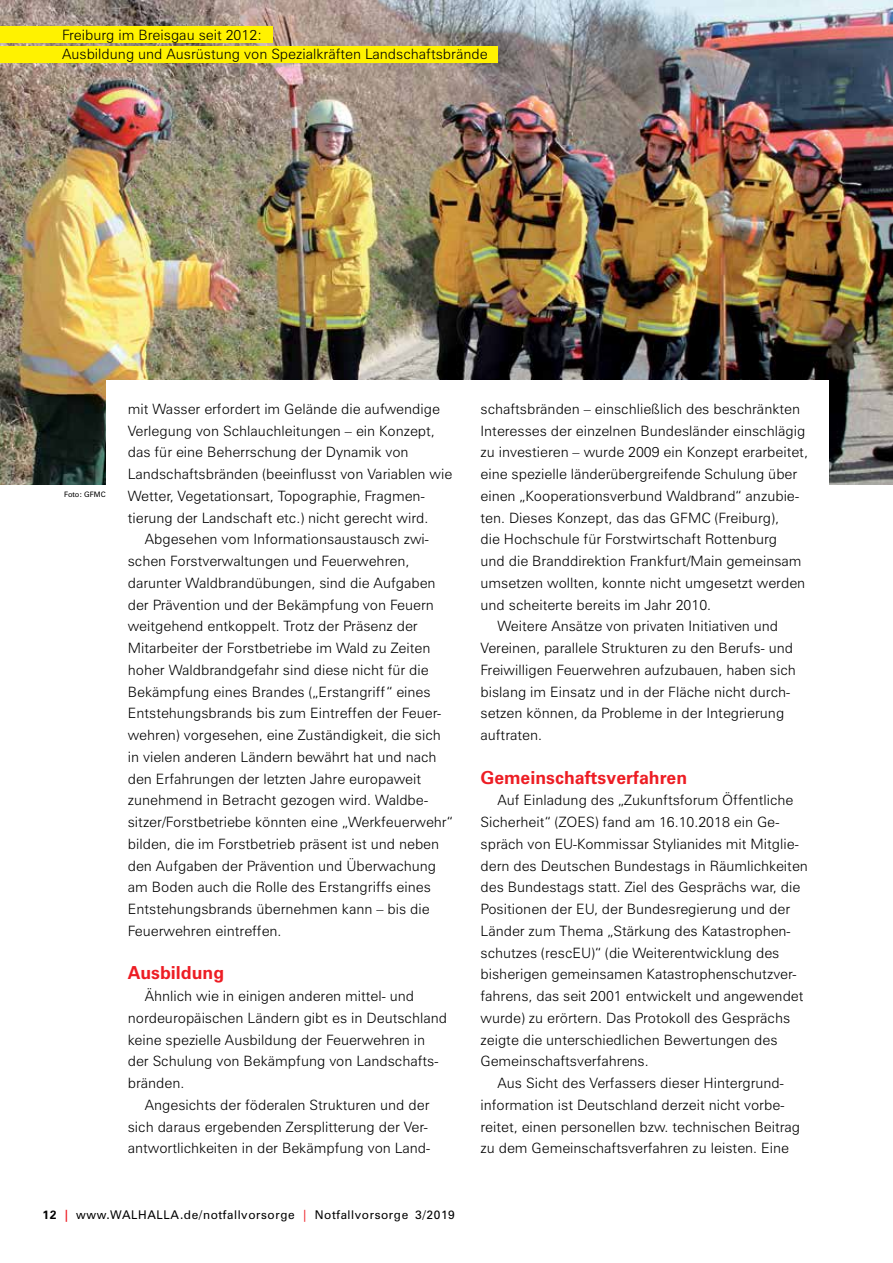
<style>
.page{position:relative;width:893px;height:1263px;background:#fff}
.page>*{position:absolute;margin:0;border:0;box-sizing:border-box;transform-origin:0 0}
.t1{font:700 18px "Zurich BT";color:#ed1d24}
.t2{font:300 14.25px/21.8px "Zurich BT";color:#000}
.t3{font:12px "Zurich BT";letter-spacing:.05em;color:#000}
.t4{font:7.5px "Zurich BT";color:#000}
.s1{font-weight:700}
.s2{font-weight:700;color:#ed1d24}
.s3{color:#ed1d24}
</style>
<div class="page">
<img style="left:0;top:0;width:893px;height:485px">
<div style="left:106px;top:380px;width:723px;height:195px;background:#fff"></div>
<div style="left:0;top:26px;width:272px;height:17px;background:#fff200"></div>
<div style="left:0;top:47px;width:497px;height:16px;background:#fff200"></div>
<p class="t2" style="left:62px;top:25px;width:427px;line-height:19.5px">Freiburg im Breisgau seit 2012:<br>Ausbildung und Ausrüstung von Spezialkräften Landschaftsbrände</p>
<p class="t4" style="left:64px;top:490px;width:43px">Foto: GFMC</p>
<p class="t2" style="left:128px;top:398px;width:314px">mit Wasser erfordert im Gelände die aufwendige</p>
<p class="t2" style="left:128px;top:419px;width:309px">Verlegung von Schlauchleitungen – ein Konzept,</p>
<p class="t2" style="left:128px;top:441px;width:282px">das für eine Beherrschung der Dynamik von</p>
<p class="t2" style="left:128px;top:463px;width:326px">Landschaftsbränden (beeinflusst von Variablen wie</p>
<p class="t2" style="left:128px;top:485px;width:298px">Wetter, Vegetationsart, Topographie, Fragmen-</p>
<p class="t2" style="left:128px;top:506px;width:302px">tierung der Landschaft etc.) nicht gerecht wird.</p>
<p class="t2" style="left:145px;top:528px;width:286px">Abgesehen vom Informationsaustausch zwi-</p>
<p class="t2" style="left:128px;top:550px;width:283px">schen Forstverwaltungen und Feuerwehren,</p>
<p class="t2" style="left:128px;top:572px;width:309px">darunter Waldbrandübungen, sind die Aufgaben</p>
<p class="t2" style="left:128px;top:593px;width:308px">der Prävention und der Bekämpfung von Feuern</p>
<p class="t2" style="left:128px;top:615px;width:291px">weitgehend entkoppelt. Trotz der Präsenz der</p>
<p class="t2" style="left:128px;top:637px;width:304px">Mitarbeiter der Forstbetriebe im Wald zu Zeiten</p>
<p class="t2" style="left:128px;top:659px;width:302px">hoher Waldbrandgefahr sind diese nicht für die</p>
<p class="t2" style="left:128px;top:680px;width:304px">Bekämpfung eines Brandes („Erstangriff“ eines</p>
<p class="t2" style="left:128px;top:702px;width:315px">Entstehungsbrands bis zum Eintreffen der Feuer-</p>
<p class="t2" style="left:128px;top:724px;width:315px">wehren) vorgesehen, eine Zuständigkeit, die sich</p>
<p class="t2" style="left:128px;top:746px;width:310px">in vielen anderen Ländern bewährt hat und nach</p>
<p class="t2" style="left:128px;top:767px;width:295px">den Erfahrungen der letzten Jahre europaweit</p>
<p class="t2" style="left:128px;top:789px;width:302px">zunehmend in Betracht gezogen wird. Waldbe-</p>
<p class="t2" style="left:128px;top:811px;width:326px">sitzer/Forstbetriebe könnten eine „Werkfeuerwehr“</p>
<p class="t2" style="left:128px;top:833px;width:313px">bilden, die im Forstbetrieb präsent ist und neben</p>
<p class="t2" style="left:128px;top:854px;width:310px">den Aufgaben der Prävention und Überwachung</p>
<p class="t2" style="left:128px;top:876px;width:305px">am Boden auch die Rolle des Erstangriffs eines</p>
<p class="t2" style="left:128px;top:898px;width:303px">Entstehungsbrands übernehmen kann – bis die</p>
<p class="t2" style="left:128px;top:920px;width:155px">Feuerwehren eintreffen.</p>
<p class="t1" style="left:128px;top:962px;width:98px">Ausbildung</p>
<p class="t2" style="left:128px;top:985px;width:321px;text-indent:17px">Ähnlich wie in einigen anderen mittel- und nordeuropäischen Ländern gibt es in Deutschland keine spezielle Ausbildung der Feuerwehren in der Schulung von Bekämpfung von Landschafts&shy;bränden.</p>
<p class="t2" style="left:128px;top:1094px;width:304px;text-indent:17px">Angesichts der föderalen Strukturen und der sich daraus ergebenden Zersplitterung der Ver&shy;antwortlichkeiten in der Bekämpfung von Land-</p>
<p class="t3" style="left:43px;top:1208px;width:414px"><span class="s1">12</span> <span class="s2">|</span> www.WALHALLA.de/notfallvorsorge <span class="s3">|</span> Notfallvorsorge 3/2019</p>
<p class="t2" style="left:480px;top:398px;width:321px">schaftsbränden – einschließlich des beschränkten</p>
<p class="t2" style="left:480px;top:419px;width:326px">Interesses der einzelnen Bundesländer einschlägig</p>
<p class="t2" style="left:480px;top:441px;width:329px">zu investieren – wurde 2009 ein Konzept erarbeitet,</p>
<p class="t2" style="left:480px;top:463px;width:318px">eine spezielle länderübergreifende Schulung über</p>
<p class="t2" style="left:480px;top:485px;width:320px">einen „Kooperationsverbund Waldbrand“ anzubie-</p>
<p class="t2" style="left:480px;top:506px;width:300px">ten. Dieses Konzept, das das GFMC (Freiburg),</p>
<p class="t2" style="left:480px;top:528px;width:298px">die Hochschule für Forstwirtschaft Rottenburg</p>
<p class="t2" style="left:480px;top:550px;width:323px">und die Branddirektion Frankfurt/Main gemeinsam</p>
<p class="t2" style="left:480px;top:572px;width:326px">umsetzen wollten, konnte nicht umgesetzt werden</p>
<p class="t2" style="left:480px;top:593px;width:232px">und scheiterte bereits im Jahr 2010.</p>
<p class="t2" style="left:497px;top:615px;width:282px">Weitere Ansätze von privaten Initiativen und</p>
<p class="t2" style="left:480px;top:637px;width:314px">Vereinen, parallele Strukturen zu den Berufs- und</p>
<p class="t2" style="left:480px;top:659px;width:317px">Freiwilligen Feuerwehren aufzubauen, haben sich</p>
<p class="t2" style="left:480px;top:680px;width:311px">bislang im Einsatz und in der Fläche nicht durch-</p>
<p class="t2" style="left:480px;top:702px;width:305px">setzen können, da Probleme in der Integrierung</p>
<p class="t2" style="left:480px;top:724px;width:63px">auftraten.</p>
<p class="t1" style="left:480px;top:766px;width:208px">Gemeinschaftsverfahren</p>
<p class="t2" style="left:497px;top:789px;width:297px">Auf Einladung des „Zukunftsforum Öffentliche</p>
<p class="t2" style="left:480px;top:811px;width:300px">Sicherheit“ (ZOES) fand am 16.10.2018 ein Ge-</p>
<p class="t2" style="left:480px;top:833px;width:320px">spräch von EU-Kommissar Stylianides mit Mitglie-</p>
<p class="t2" style="left:480px;top:854px;width:329px">dern des Deutschen Bundestags in Räumlichkeiten</p>
<p class="t2" style="left:480px;top:876px;width:321px">des Bundestags statt. Ziel des Gesprächs war, die</p>
<p class="t2" style="left:480px;top:898px;width:311px">Positionen der EU, der Bundesregierung und der</p>
<p class="t2" style="left:480px;top:920px;width:312px">Länder zum Thema „Stärkung des Katastrophen-</p>
<p class="t2" style="left:480px;top:941px;width:300px">schutzes (rescEU)“ (die Weiterentwicklung des</p>
<p class="t2" style="left:480px;top:963px;width:317px">bisherigen gemeinsamen Katastrophenschutzver-</p>
<p class="t2" style="left:480px;top:985px;width:325px">fahrens, das seit 2001 entwickelt und angewendet</p>
<p class="t2" style="left:480px;top:1007px;width:311px">wurde) zu erörtern. Das Protokoll des Gesprächs</p>
<p class="t2" style="left:480px;top:1028px;width:299px">zeigte die unterschiedlichen Bewertungen des</p>
<p class="t2" style="left:480px;top:1050px;width:170px">Gemeinschaftsverfahrens.</p>
<p class="t2" style="left:497px;top:1072px;width:288px">Aus Sicht des Verfassers dieser Hintergrund-</p>
<p class="t2" style="left:480px;top:1094px;width:305px">information ist Deutschland derzeit nicht vorbe-</p>
<p class="t2" style="left:480px;top:1115px;width:321px">reitet, einen personellen bzw. technischen Beitrag</p>
<p class="t2" style="left:480px;top:1137px;width:310px">zu dem Gemeinschaftsverfahren zu leisten. Eine</p>
</div>
